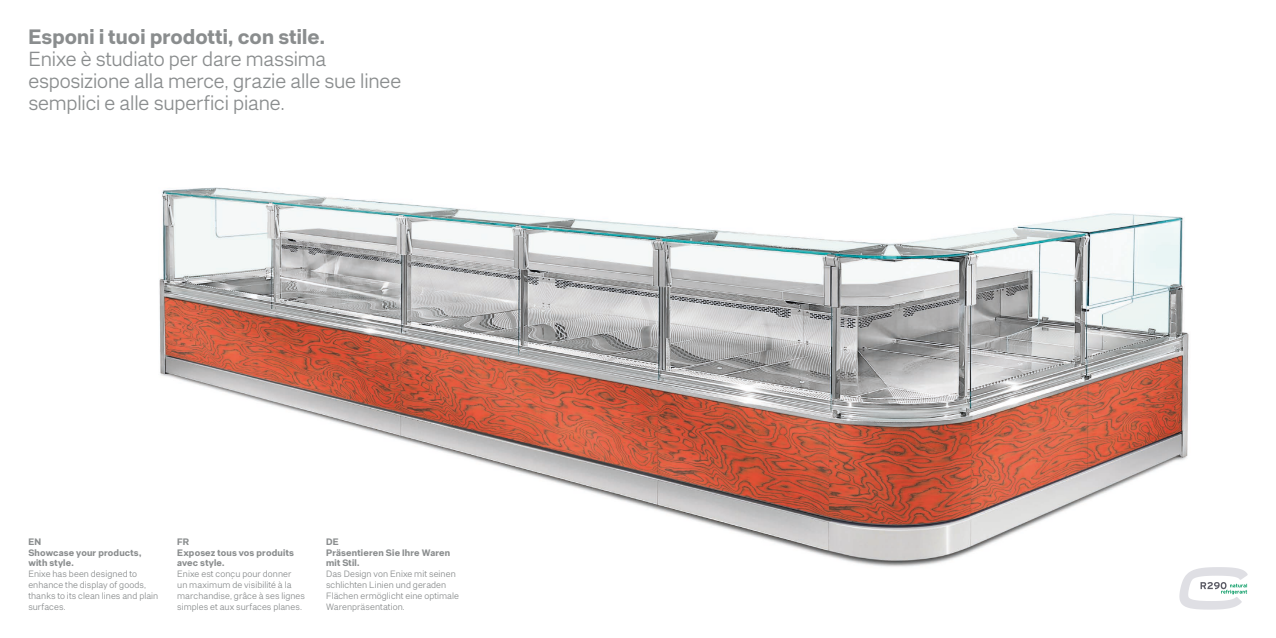
<style>
.page{position:relative;width:1276px;height:638px;background:#fff}
.page>*{position:absolute;margin:0;border:0;box-sizing:border-box;transform-origin:0 0}
.TXT_7_pt_Bianco{font:300 20px/22px "F37 Neuro";letter-spacing:-.01em;color:#8a8d8e}
.TXT_7_pt_Bianco-2{font:600 20px "F37 Neuro";letter-spacing:.005em;color:#8a8d8e}
.TXT_7_pt_Bianco-3{font:300 9px/10.8px "F37 Neuro";letter-spacing:.01em;color:#8a8d8e}
.TXT_7_pt_Bianco-4{font:600 9px "F37 Neuro";color:#8a8d8e}
.s1{font-weight:600}
</style>
<div class="page">
<img style="left:159px;top:187px;width:1030px;height:380px">
<svg style="left:1179px;top:567px;width:68px;height:42px"></svg>
<p class="TXT_7_pt_Bianco-2" style="left:28px;top:24px;width:298px">Esponi i tuoi prodotti, con stile.</p>
<p class="TXT_7_pt_Bianco" style="left:28px;top:47px;width:374px">Enixe è studiato per dare massima esposizione alla merce, grazie alle sue linee semplici e alle superfici piane.</p>
<p class="TXT_7_pt_Bianco-4" style="left:28px;top:535px;width:14px">EN</p>
<p class="TXT_7_pt_Bianco-3" style="left:28px;top:546px;width:131px"><span class="s1">Showcase your products, with style.<br></span>Enixe has been designed to enhance the display of goods, thanks to its clean lines and plain surfaces.</p>
<p class="TXT_7_pt_Bianco-4" style="left:177px;top:535px;width:14px">FR</p>
<p class="TXT_7_pt_Bianco-3" style="left:177px;top:546px;width:129px"><span class="s1">Exposez tous vos produits avec style.<br></span>Enixe est conçu pour donner<br>un maximum de visibilité à la marchandise, grâce à ses lignes simples et aux surfaces planes.</p>
<p class="TXT_7_pt_Bianco-4" style="left:326px;top:535px;width:14px">DE</p>
<p class="TXT_7_pt_Bianco-3" style="left:326px;top:546px;width:134px"><span class="s1">Präsentieren Sie Ihre Waren mit Stil.<br></span>Das Design von Enixe mit seinen schlichten Linien und geraden<br>Flächen ermöglicht eine optimale<br>Warenpräsentation.</p>
</div>
